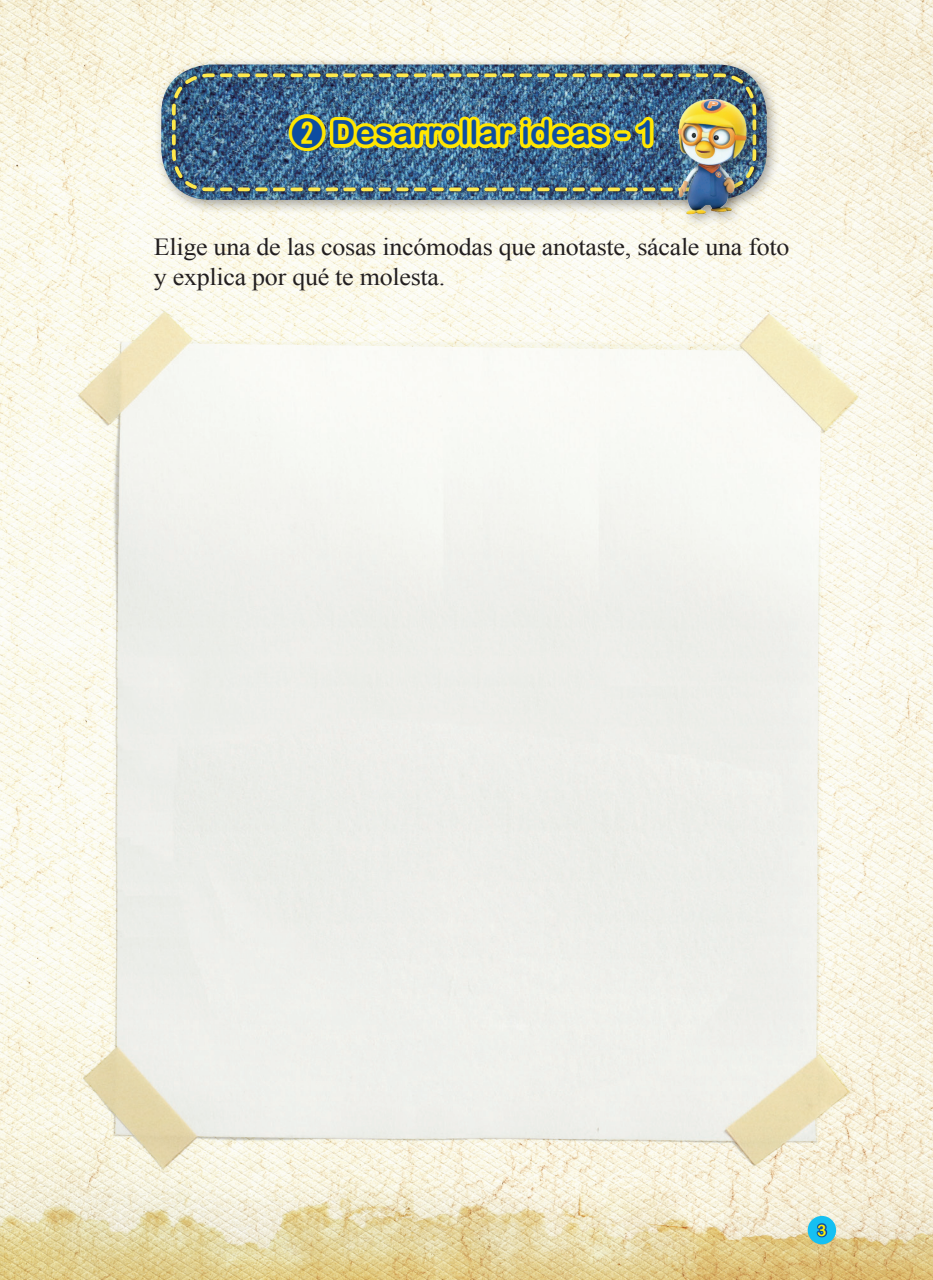
<style>
.page{position:relative;width:933px;height:1280px;background:#fff}
.page>*{position:absolute;margin:0;border:0;box-sizing:border-box;transform-origin:0 0}
.t1{font:33.25px "Arial Rounded MT Bold";color:#0d4da1}
.t2{font:24.5px/29.4px "Times New Roman";letter-spacing:-.01em;color:#231f20;scale:1.06 1}
.t3{font:15.75px "Arial Rounded MT Bold";color:#fbef09}
.s1{font-family:"YDVYGO Std 35"}
</style>
<div class="page">
<img style="left:0;top:0;width:933px;height:1280px">
<div style="left:807px;top:1216px;width:29px;height:28px;background:#15c0f2;border-radius:50%"></div>
<svg style="left:816px;top:1223px;width:12px;height:15px"></svg>
<img style="left:50px;top:267px;width:833px;height:941px">
<img style="left:80px;top:312px;width:776px;height:855px">
<div style="left:154px;top:58px;width:626px;height:156px;background:#231f20;opacity:.4"></div>
<img style="left:161px;top:64px;width:605px;height:136px">
<img style="left:170px;top:72px;width:588px;height:121px">
<img style="left:285px;top:110px;width:372px;height:45px">
<div style="left:671px;top:93px;width:88px;height:135px;background:#231f20;opacity:.4"></div>
<img style="left:667px;top:91px;width:87px;height:132px">
<h1 class="t1" style="left:292px;top:113px;width:365px"><span class="s1">➋</span> Desarrollar ideas - 1</h1>
<p class="t2" style="left:154px;top:232px;width:601px">Elige una de las cosas incómodas que anotaste, sácale una foto y explica por qué te molesta.</p>
<p class="t3" style="left:817px;top:1221px;width:11px">3</p>
</div>
